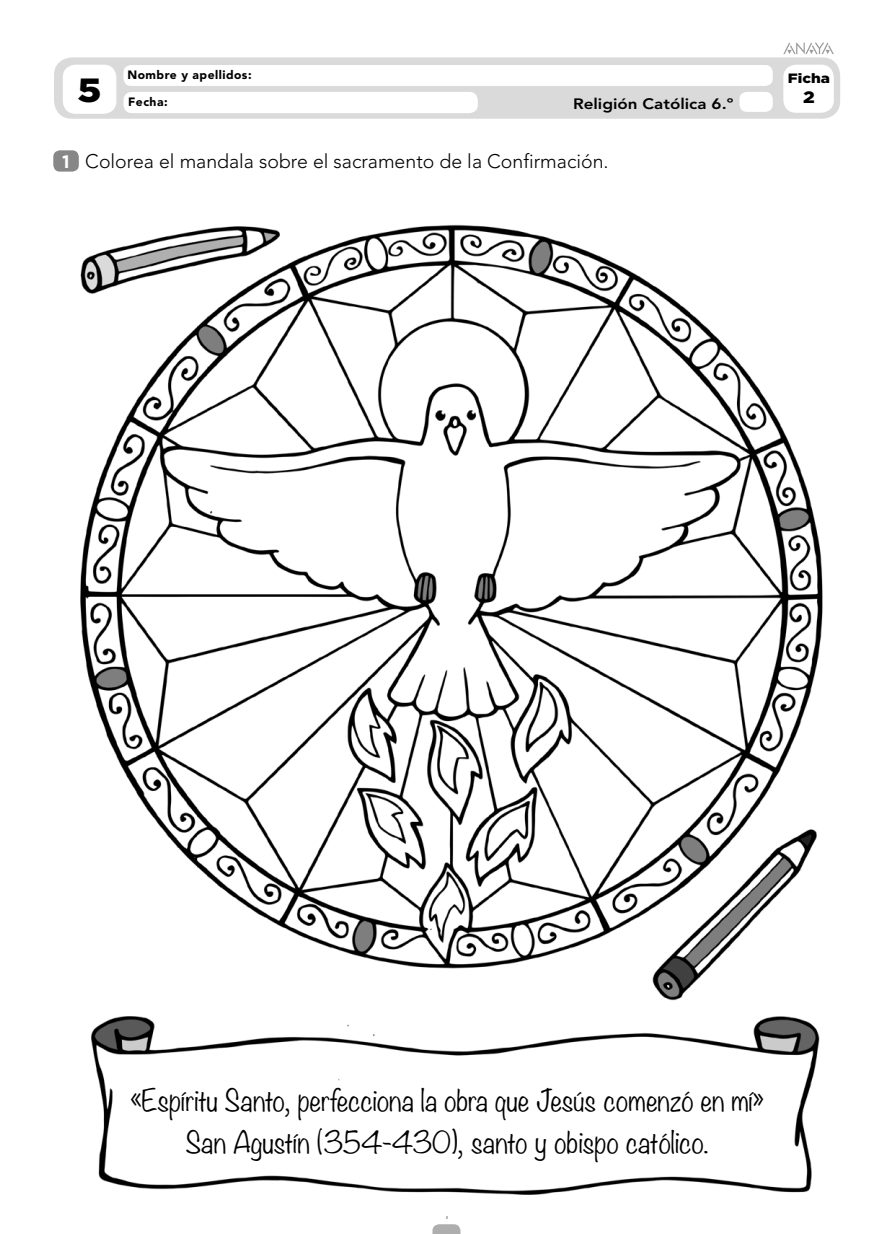
<style>
.page{position:relative;width:893px;height:1234px;background:#fff}
.page>*{position:absolute;margin:0;border:0;box-sizing:border-box;transform-origin:0 0}
.t1{font:900 33.45px "Gotham";color:#000;scale:1.13 1}
.solucion{font:300 27px/42px "Noteworthy";color:#000;text-align:center}
.nuclActiv1-9{font:300 19.5px "Avenir LT Std";color:#000}
.t2{font:700 18px "Gotham";color:#fff}
.t3{font:900 16.5px "Gotham";color:#000;scale:1.13 1}
.t4{font:800 15px "Avenir LT Std";color:#000;scale:1.13 1}
.t5{font:900 13.5px "Gotham";color:#000;scale:1.13 1}
.t6{font:13.5px "Gotham";color:#878787}
.t7{font:900 12px "Avenir LT Std";letter-spacing:.04em;color:#000}
</style>
<div class="page">
<svg style="left:432px;top:1224px;width:28px;height:9px"></svg>
<div style="left:54px;top:57px;width:786px;height:62px;background:#dadada;border-radius:18px"></div>
<div style="left:63px;top:65px;width:53px;height:49px;background:#fff;border-radius:13px"></div>
<div style="left:739px;top:92px;width:34px;height:20px;background:#fff;border-radius:8px"></div>
<div style="left:783px;top:65px;width:51px;height:48px;background:#fff;border-radius:13px"></div>
<div style="left:123px;top:92px;width:355px;height:21px;background:#fff;border-radius:9px"></div>
<div style="left:123px;top:65px;width:650px;height:21px;background:#fff;border-radius:8px"></div>
<svg style="left:783px;top:42px;width:51px;height:12px"></svg>
<div style="left:53px;top:150px;width:26px;height:21px;background:#878787;border-radius:7px"></div>
<img style="left:80px;top:224px;width:743px;height:971px">
<p class="t1" style="left:78px;top:67px;width:23px">5</p>
<p class="t7" style="left:127px;top:67px;width:126px">Nombre y apellidos:</p>
<p class="t7" style="left:128px;top:94px;width:41px">Fecha:</p>
<p class="t4" style="left:573px;top:94px;width:143px">Religión Católica 6.º</p>
<p class="t2" style="left:62px;top:149px;width:9px">1</p>
<p class="nuclActiv1-9" style="left:85px;top:150px;width:525px">Colorea el mandala sobre el sacramento de la Confirmación.</p>
<p class="t5" style="left:788px;top:69px;width:39px">Ficha</p>
<p class="t3" style="left:803px;top:86px;width:12px">2</p>
<p class="solucion" style="left:130px;top:1078px;width:635px">«Espíritu Santo, perfecciona la obra que Jesús comenzó en mí»<br>San Agustín (354-430), santo y obispo católico.</p>
<p class="t6" style="left:444px;top:1205px;width:6px">1</p>
</div>
